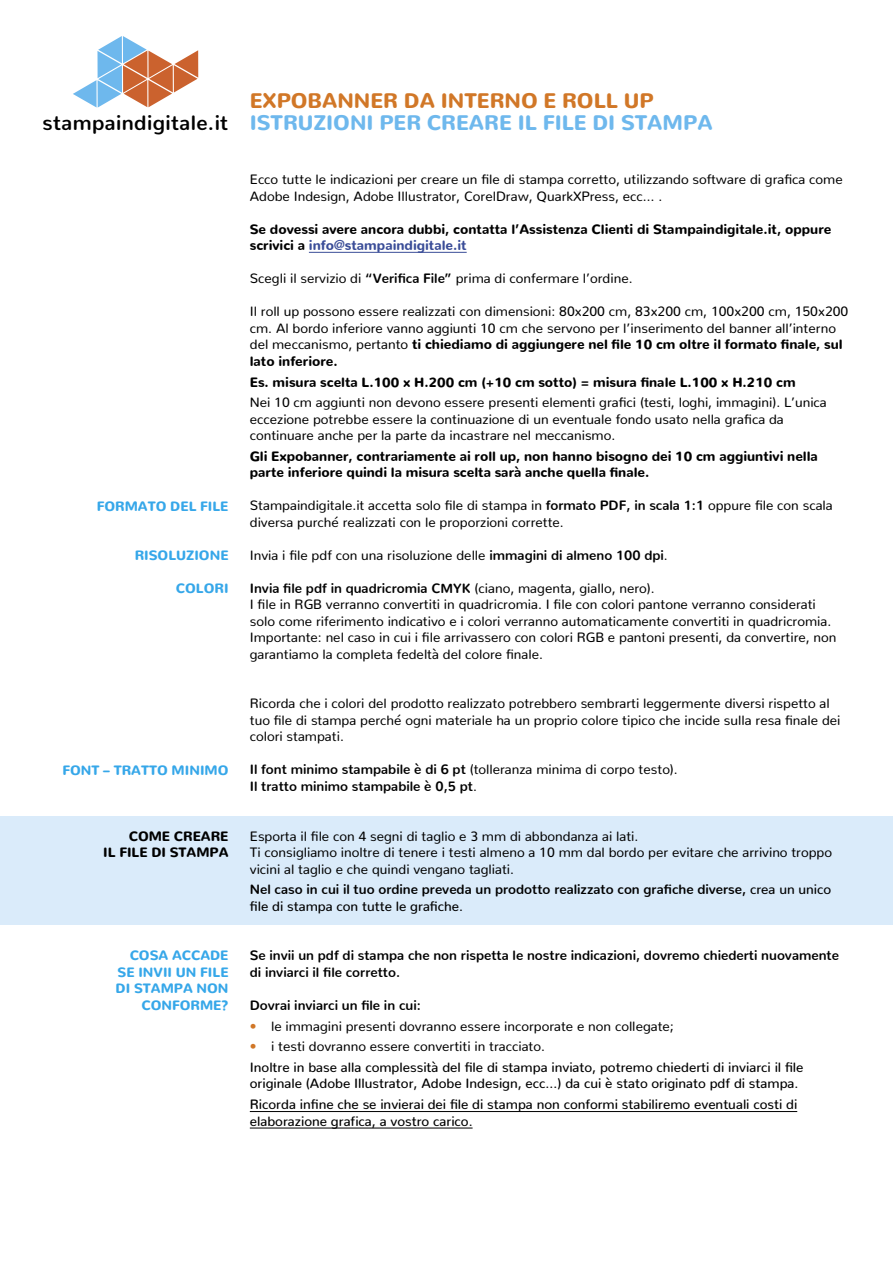
<style>
.page{position:relative;width:893px;height:1263px;background:#fff}
.page>*{position:absolute;margin:0;border:0;box-sizing:border-box;transform-origin:0 0}
.t1{font:900 21px "Nunito";color:#6eb8ed}
.t2{font:900 21px "Nunito";color:#d17727}
.t3{font:700 20.7px "Nunito";letter-spacing:.02em;color:#000}
.t4{font:13.5px/16.5px "Nunito";color:#000}
.t5{font:900 13.5px/16.5px "Nunito";color:#000}
.t6{font:700 13.5px/16.5px "Nunito";color:#000}
.t7{font:500 13.5px/20.4px "Nunito";color:#000}
.t8{font:900 13.5px/16.5px "Nunito";color:#36a7e9;text-align:right}
.s1{color:#3a4d98}
.s2{font-weight:700}
.s3{font-weight:900}
.s4{font-weight:400}
.s5{font-weight:500}
.s6{color:#d17727}
.s7{font-weight:400;color:#d17727}
</style>
<div class="page">
<svg style="left:73px;top:36px;width:125px;height:72px"></svg>
<div style="left:0;top:816px;width:893px;height:109px;background:#daebfa"></div>
<hr style="left:309px;top:252px;width:158px;height:1px;background:#3a4d98">
<hr style="left:250px;top:1128px;width:223px;height:1px;background:#000">
<hr style="left:250px;top:1111px;width:547px;height:1px;background:#000">
<h2 class="t3" style="left:43px;top:104px;width:187px">stampaindigitale.it</h2>
<p class="t8" style="left:97px;top:496px;width:133px">FORMATO DEL FILE</p>
<p class="t8" style="left:135px;top:545px;width:95px">RISOLUZIONE</p>
<p class="t8" style="left:176px;top:578px;width:54px">COLORI</p>
<p class="t8" style="left:62px;top:760px;width:168px">FONT – TRATTO MINIMO</p>
<p class="t5" style="left:103px;top:826px;width:127px;text-align:right">COME CREARE<br>IL FILE DI STAMPA</p>
<p class="t8" style="left:116px;top:946px;width:114px">COSA ACCADE<br>SE INVII UN FILE<br>DI STAMPA NON<br>CONFORME?</p>
<h1 class="t2" style="left:250px;top:81px;width:405px">EXPOBANNER DA INTERNO E ROLL UP</h1>
<h1 class="t1" style="left:250px;top:103px;width:464px">ISTRUZIONI PER CREARE IL FILE DI STAMPA</h1>
<p class="t4" style="left:250px;top:170px;width:594px">Ecco tutte le indicazioni per creare un file di stampa corretto, utilizzando software di grafica come<br>Adobe Indesign, Adobe Illustrator, CorelDraw, QuarkXPress, ecc… .</p>
<p class="t5" style="left:250px;top:219px;width:583px">Se dovessi avere ancora dubbi, contatta l’Assistenza Clienti di Stampaindigitale.it, oppure scrivici a <span class="s1">info@stampaindigitale.it</span></p>
<p class="t4" style="left:250px;top:269px;width:384px">Scegli il servizio di <span class="s2">“Verifica File”</span> prima di confermare l’ordine.</p>
<p class="t4" style="left:250px;top:302px;width:600px">Il roll up possono essere realizzati con dimensioni: 80x200 cm, 83x200 cm, 100x200 cm, 150x200 cm. Al bordo inferiore vanno aggiunti 10 cm che servono per l’inserimento del banner all’interno del meccanismo, pertanto <span class="s3">ti chiediamo di aggiungere nel file 10 cm oltre il formato finale, sul lato inferiore.</span></p>
<p class="t5" style="left:250px;top:372px;width:547px">Es. misura scelta L.100 x H.200 cm (+10 cm sotto) = misura finale L.100 x H.210 cm</p>
<p class="t4" style="left:250px;top:393px;width:578px">Nei 10 cm aggiunti non devono essere presenti elementi grafici (testi, loghi, immagini). L’unica eccezione potrebbe essere la continuazione di un eventuale fondo usato nella grafica da continuare anche per la parte da incastrare nel meccanismo.</p>
<p class="t5" style="left:250px;top:446px;width:569px">Gli Expobanner, contrariamente ai roll up, non hanno bisogno dei 10 cm aggiuntivi nella parte inferiore quindi la misura scelta sarà anche quella finale.</p>
<p class="t4" style="left:250px;top:496px;width:584px">Stampaindigitale.it accetta solo file di stampa in <span class="s2">formato PDF, in scala 1:1</span> oppure file con scala diversa purché realizzati con le proporzioni corrette.</p>
<p class="t4" style="left:250px;top:546px;width:419px">Invia i file pdf con una risoluzione delle <span class="s2">immagini di almeno 100 dpi</span>.</p>
<p class="t4" style="left:250px;top:578px;width:588px"><span class="s2">Invia file pdf in quadricromia CMYK</span> (ciano, magenta, giallo, nero).<br>I file in RGB verranno convertiti in quadricromia. I file con colori pantone verranno considerati solo come riferimento indicativo e i colori verranno automaticamente convertiti in quadricromia.<br>Importante: nel caso in cui i file arrivassero con colori RGB e pantoni presenti, da convertire, non garantiamo la completa fedeltà del colore finale.</p>
<p class="t4" style="left:250px;top:694px;width:592px">Ricorda che i colori del prodotto realizzato potrebbero sembrarti leggermente diversi rispetto al tuo file di stampa perché ogni materiale ha un proprio colore tipico che incide sulla resa finale dei colori stampati.</p>
<p class="t6" style="left:250px;top:760px;width:430px">Il font minimo stampabile è di 6 pt <span class="s4">(tolleranza minima di corpo testo).<br></span>Il tratto minimo stampabile è 0,5 pt<span class="s4">.</span></p>
<p class="t4" style="left:250px;top:826px;width:584px">Esporta il file con 4 segni di taglio e 3 mm di abbondanza ai lati.<br>Ti consigliamo inoltre di tenere i testi almeno a 10 mm dal bordo per evitare che arrivino troppo vicini al taglio e che quindi vengano tagliati.</p>
<p class="t6" style="left:250px;top:880px;width:583px">Nel caso in cui il tuo ordine preveda un prodotto realizzato con grafiche diverse, <span class="s5">crea un unico file di stampa con tutte le grafiche.</span></p>
<p class="t6" style="left:250px;top:946px;width:591px">Se invii un pdf di stampa che non rispetta le nostre indicazioni, dovremo chiederti nuovamente di inviarci il file corretto.</p>
<p class="t6" style="left:250px;top:995px;width:172px">Dovrai inviarci un file in cui:</p>
<p class="t4" style="left:250px;top:1016px;width:426px"><span class="s6">•</span> le immagini presenti dovranno essere incorporate e non collegate;</p>
<p class="t7" style="left:250px;top:1035px;width:555px"><span class="s7">•</span> <span class="s4">i testi dovranno essere convertiti in tracciato.<br></span>Inoltre in base alla complessità del file di stampa inviato, potremo chiederti di inviarci il file</p>
<p class="t7" style="left:250px;top:1072px;width:550px;line-height:20.9px">originale (Adobe Illustrator, Adobe Indesign, ecc…) da cui è stato originato pdf di stampa.<br>Ricorda infine che se invierai dei file di stampa non conformi stabiliremo eventuali costi di</p>
<p class="t7" style="left:250px;top:1109px;width:224px">elaborazione grafica, a vostro carico.</p>
</div>
